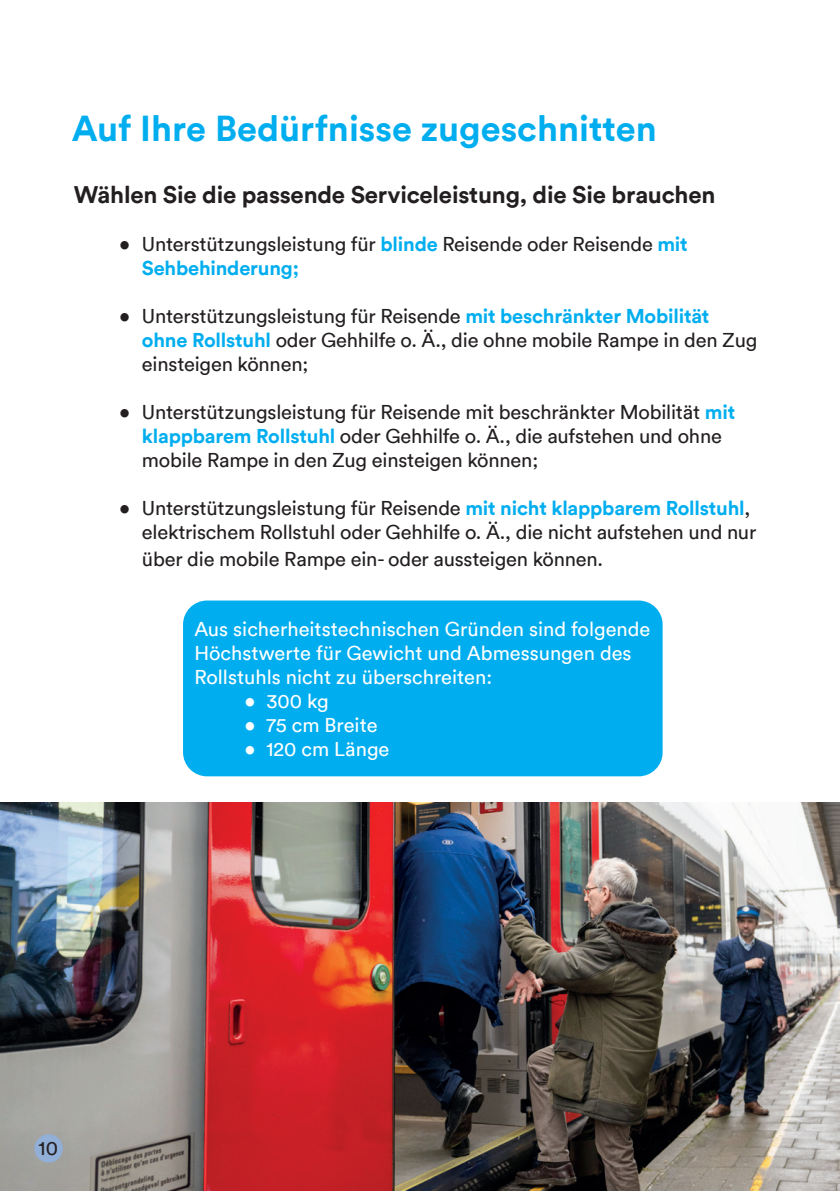
<style>
.page{position:relative;width:840px;height:1191px;background:#fff}
.page>*{position:absolute;margin:0;border:0;box-sizing:border-box;transform-origin:0 0}
.t1{font:700 36px "Circular";color:#00aeef}
.t2{font:700 24px "Circular";letter-spacing:-.01em;color:#231f20}
.t3{font:20px/24px "Circular";letter-spacing:-.01em;color:#231f20}
.t4{font:20px/24px "Circular";color:#fff}
.s1{font-weight:700;color:#00aeef}
</style>
<div class="page">
<img style="left:0;top:802px;width:839px;height:389px">
<div style="left:34px;top:1134px;width:29px;height:28px;background:#91afd7;border-radius:50%"></div>
<div style="left:183px;top:600px;width:479px;height:176px;background:#00aeef;border-radius:24px"></div>
<h1 class="t1" style="left:72px;top:105px;width:586px">Auf Ihre Bedürfnisse zugeschnitten</h1>
<p class="t2" style="left:74px;top:179px;width:643px">Wählen Sie die passende Serviceleistung, die Sie brauchen</p>
<p class="t3" style="left:142px;top:232px;width:547px;text-indent:-23px">• Unterstützungsleistung für <span class="s1">blinde</span> Reisende oder Reisende <span class="s1">mit<br>Sehbehinderung;</span></p>
<p class="t3" style="left:142px;top:304px;width:616px;text-indent:-23px">• Unterstützungsleistung für Reisende <span class="s1">mit beschränkter Mobilität ohne Rollstuhl</span> oder Gehhilfe o. Ä., die ohne mobile Rampe in den Zug einsteigen können;</p>
<p class="t3" style="left:142px;top:400px;width:594px;text-indent:-23px">• Unterstützungsleistung für Reisende mit beschränkter Mobilität <span class="s1">mit klappbarem Rollstuhl</span> oder Gehhilfe o. Ä., die aufstehen und ohne mobile Rampe in den Zug einsteigen können;</p>
<p class="t3" style="left:119px;top:496px;width:638px;text-align:right">• Unterstützungsleistung für Reisende <span class="s1">mit nicht klappbarem Rollstuhl</span>, elektrischem Rollstuhl oder Gehhilfe o. Ä., die nicht aufstehen und nur</p>
<p class="t3" style="left:142px;top:546px;width:462px">über die mobile Rampe ein- oder aussteigen können.</p>
<p class="t4" style="left:194px;top:616px;width:457px">Aus sicherheitstechnischen Gründen sind folgende<br>Höchstwerte für Gewicht und Abmessungen des<br>Rollstuhls nicht zu überschreiten:</p>
<p class="t4" style="left:244px;top:688px;width:86px">• 300 kg</p>
<p class="t4" style="left:244px;top:712px;width:135px">• 75 cm Breite</p>
<p class="t4" style="left:244px;top:736px;width:146px">• 120 cm Länge</p>
<p class="t3" style="left:38px;top:1136px;width:21px">10</p>
</div>
